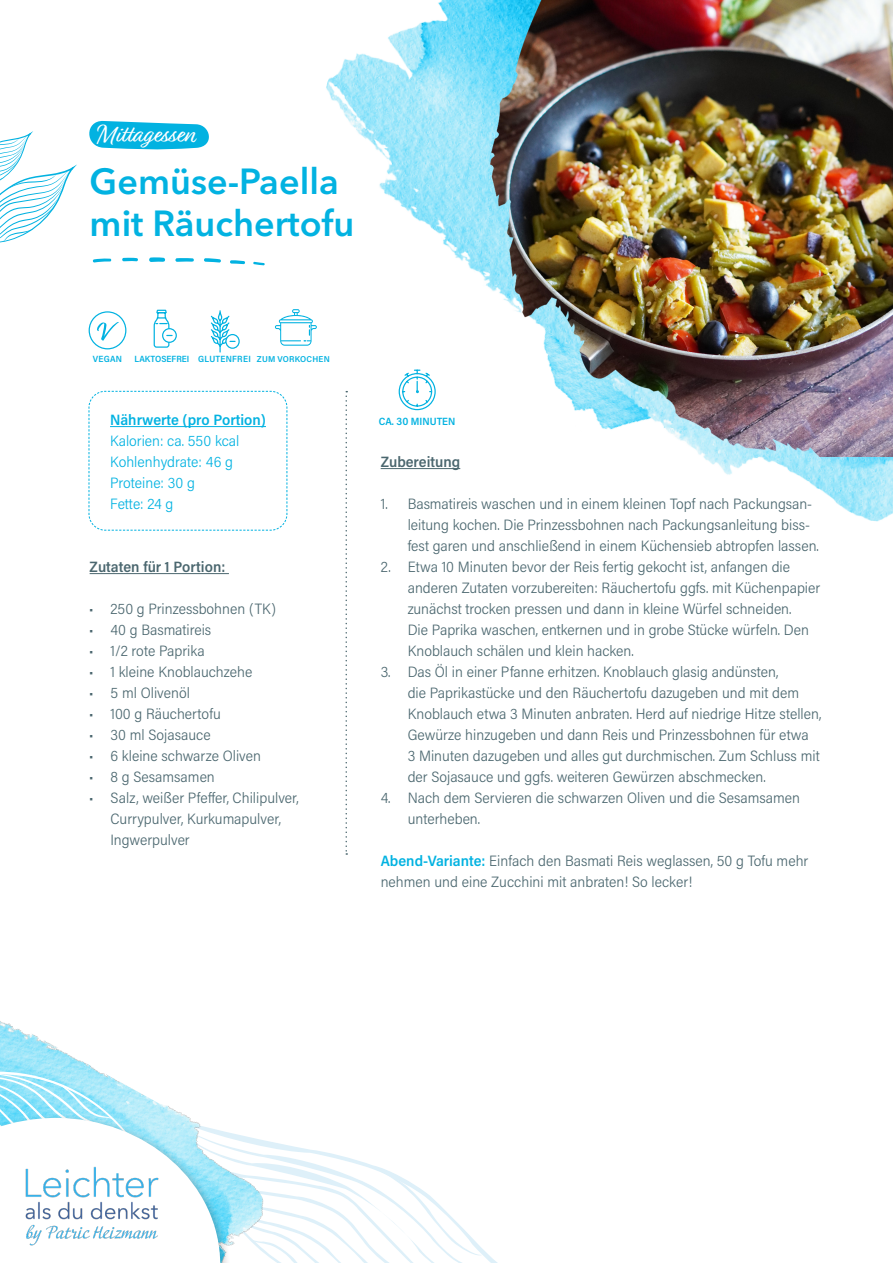
<style>
.page{position:relative;width:893px;height:1263px;background:#fff}
.page>*{position:absolute;margin:0;border:0;box-sizing:border-box;transform-origin:0 0}
.Überschrift_H1{font:600 36px/42px "Avenir Next LT Pro";color:#02b2e1}
.t1{font:25.5px "Relation Two";color:#fff}
.Liste_Zubereitung{font:300 15px/21px "Acumin Pro Semi Cond";color:#4b676f}
.t2{font:300 15px "Acumin Pro Semi Cond";color:#02b2e1}
.Überschrift_H2{font:600 15px "Acumin Pro Semi Cond";color:#4b676f}
.t3{font:600 15px "Acumin Pro Semi Cond";color:#02b2e1}
.t4{font:600 10.5px "Acumin Pro Semi Cond";color:#02b2e1}
.t5{font:600 9px "Acumin Pro Semi Cond";letter-spacing:.02em;color:#02b2e1}
.t6{font:600 9px "Acumin Pro Semi Cond";color:#02b2e1}
.t7{font:600 8.55px "Acumin Pro Semi Cond";letter-spacing:.025em;color:#02b2e1}
.s1{font-weight:600;color:#02b2e1}
</style>
<div class="page">
<svg style="left:0;top:131px;width:77px;height:112px"></svg>
<img style="left:326px;top:0;width:567px;height:522px">
<svg style="left:0;top:1021px;width:493px;height:242px"></svg>
<img style="left:19px;top:1147px;width:146px;height:116px">
<svg style="left:88px;top:391px;width:200px;height:140px"></svg>
<img style="left:457px;top:0;width:436px;height:457px">
<hr style="left:110px;top:426px;width:156px;height:1px;background:#02b2e1">
<hr style="left:90px;top:573px;width:139px;height:1px;background:#4b676f">
<svg style="left:398px;top:369px;width:38px;height:42px"></svg>
<svg style="left:92px;top:257px;width:173px;height:8px"></svg>
<svg style="left:345px;top:391px;width:2px;height:464px"></svg>
<hr style="left:381px;top:468px;width:79px;height:1px;background:#4b676f">
<svg style="left:89px;top:120px;width:120px;height:30px;background:#2fbfe6"></svg>
<svg style="left:226px;top:335px;width:13px;height:13px"></svg>
<div style="left:225px;top:334px;width:15px;height:15px;border:1px solid #02b2e1;border-radius:50%"></div>
<svg style="left:210px;top:310px;width:25px;height:43px"></svg>
<svg style="left:275px;top:309px;width:42px;height:37px"></svg>
<div style="left:162px;top:328px;width:15px;height:15px;border:1px solid #02b2e1;border-radius:50%"></div>
<svg style="left:153px;top:309px;width:19px;height:39px"></svg>
<div style="left:89px;top:311px;width:37px;height:38px;border:1px solid #02b2e1;border-radius:50%"></div>
<svg style="left:97px;top:322px;width:22px;height:19px"></svg>
<p class="t1" style="left:97px;top:118px;width:99px">Mittagessen</p>
<p class="Überschrift_H1" style="left:90px;top:160px;width:266px">Gemüse-Paella mit Räuchertofu</p>
<p class="t5" style="left:93px;top:352px;width:31px">VEGAN</p>
<p class="t6" style="left:135px;top:352px;width:56px">LAKTOSEFREI</p>
<p class="t5" style="left:198px;top:352px;width:54px">GLUTENFREI</p>
<p class="t7" style="left:257px;top:353px;width:74px">ZUM VORKOCHEN</p>
<p class="t3" style="left:110px;top:409px;width:157px">Nährwerte (pro Portion)</p>
<p class="t2" style="left:110px;top:430px;width:131px">Kalorien: ca. 550 kcal</p>
<p class="t2" style="left:110px;top:451px;width:124px">Kohlenhydrate: 46 g</p>
<p class="t2" style="left:110px;top:472px;width:86px">Proteine: 30 g</p>
<p class="t2" style="left:110px;top:493px;width:65px">Fette: 24 g</p>
<p class="Überschrift_H2" style="left:90px;top:556px;width:137px">Zutaten für 1 Portion:</p>
<p class="Liste_Zubereitung" style="left:89px;top:598px;width:188px">• 250 g Prinzessbohnen (TK)</p>
<p class="Liste_Zubereitung" style="left:89px;top:619px;width:124px">• 40 g Basmatireis</p>
<p class="Liste_Zubereitung" style="left:89px;top:640px;width:117px">• 1/2 rote Paprika</p>
<p class="Liste_Zubereitung" style="left:89px;top:661px;width:165px">• 1 kleine Knoblauchzehe</p>
<p class="Liste_Zubereitung" style="left:89px;top:682px;width:102px">• 5 ml Olivenöl</p>
<p class="Liste_Zubereitung" style="left:89px;top:703px;width:133px">• 100 g Räuchertofu</p>
<p class="Liste_Zubereitung" style="left:89px;top:724px;width:123px">• 30 ml Sojasauce</p>
<p class="Liste_Zubereitung" style="left:89px;top:745px;width:173px">• 6 kleine schwarze Oliven</p>
<p class="Liste_Zubereitung" style="left:89px;top:766px;width:127px">• 8 g Sesamsamen</p>
<p class="Liste_Zubereitung" style="left:111px;top:787px;width:190px;text-indent:-21px">• Salz, weißer Pfeffer, Chilipulver,<br>Currypulver, Kurkumapulver,<br>Ingwerpulver</p>
<p class="t4" style="left:379px;top:414px;width:78px">CA. 30 MINUTEN</p>
<p class="Überschrift_H2" style="left:381px;top:451px;width:81px">Zubereitung</p>
<p class="Liste_Zubereitung" style="left:408px;top:493px;width:413px;text-indent:-27px">1. Basmatireis waschen und in einem kleinen Topf nach Packungsan&shy;leitung kochen. Die Prinzessbohnen nach Packungsanleitung biss&shy;fest garen und anschließend in einem Küchensieb abtropfen lassen.</p>
<p class="Liste_Zubereitung" style="left:408px;top:556px;width:414px;text-indent:-27px">2. Etwa 10 Minuten bevor der Reis fertig gekocht ist, anfangen die anderen Zutaten vorzubereiten: Räuchertofu ggfs. mit Küchenpapier zunächst trocken pressen und dann in kleine Würfel schneiden.<br>Die Paprika waschen, entkernen und in grobe Stücke würfeln. Den Knoblauch schälen und klein hacken.</p>
<p class="Liste_Zubereitung" style="left:408px;top:661px;width:415px;text-indent:-27px">3. Das Öl in einer Pfanne erhitzen. Knoblauch glasig andünsten,<br>die Paprikastücke und den Räuchertofu dazugeben und mit dem Knoblauch etwa 3 Minuten anbraten. Herd auf niedrige Hitze stellen, Gewürze hinzugeben und dann Reis und Prinzessbohnen für etwa<br>3 Minuten dazugeben und alles gut durchmischen. Zum Schluss mit der Sojasauce und ggfs. weiteren Gewürzen abschmecken.</p>
<p class="Liste_Zubereitung" style="left:408px;top:787px;width:394px;text-indent:-27px">4. Nach dem Servieren die schwarzen Oliven und die Sesamsamen unterheben.</p>
<p class="Liste_Zubereitung" style="left:381px;top:850px;width:429px"><span class="s1">Abend-Variante:</span> Einfach den Basmati Reis weglassen, 50 g Tofu mehr nehmen und eine Zucchini mit anbraten! So lecker!</p>
</div>
